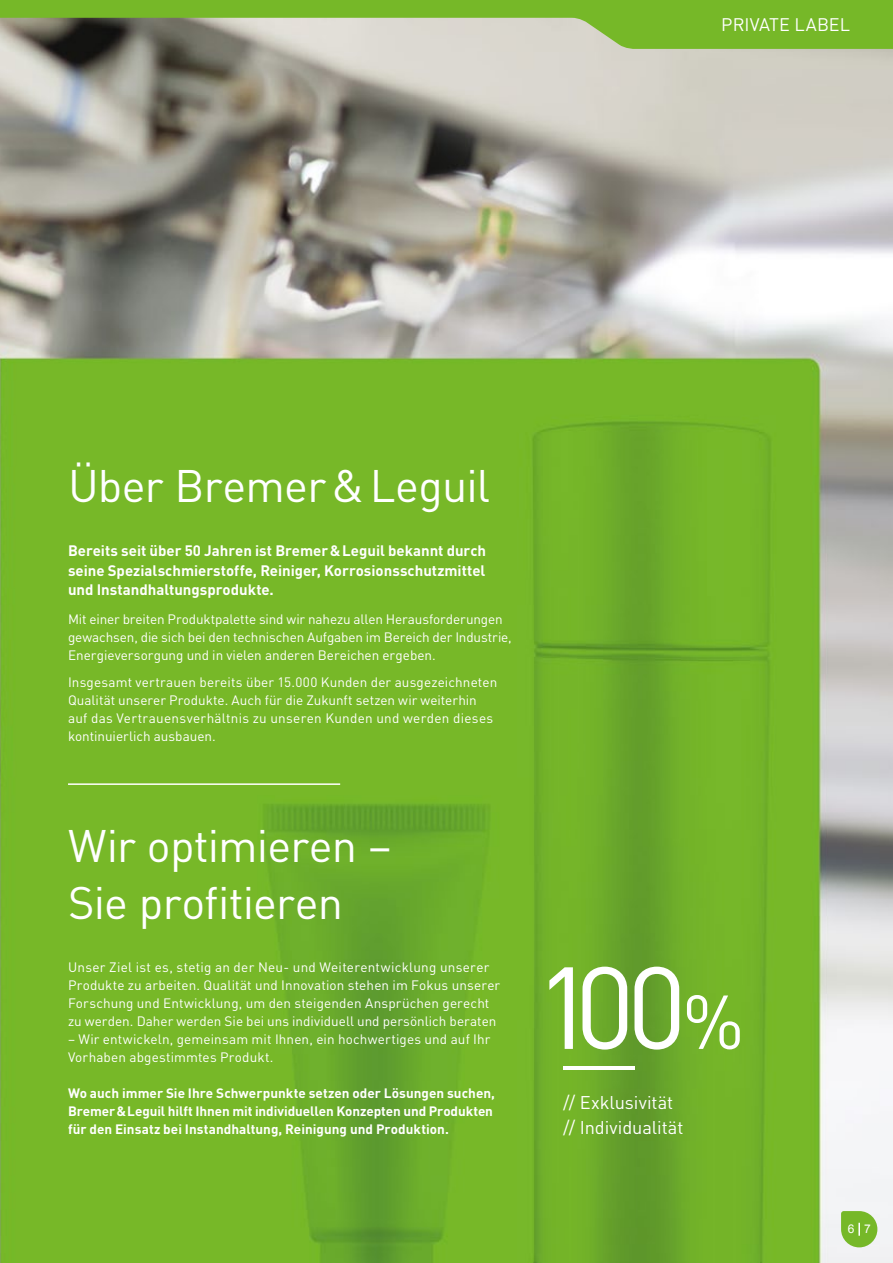
<style>
.page{position:relative;width:893px;height:1263px;background:#fff}
.page>*{position:absolute;margin:0;border:0;box-sizing:border-box;transform-origin:0 0}
.t1{font:114.6px "DINOT";color:#fff}
.t2{font:45px/57px "DINOT";letter-spacing:-.02em;color:#fff}
.t3{font:18.15px/24.3px "DINOT";color:#fff}
.t4{font:18px "DINOT";color:#fff}
.t5{font:700 15px/19.5px "DINOT";color:#fff;text-align:justify}
.t6{font:13.5px/18px "DINOT";letter-spacing:.01em;color:#fff}
.t7{font:700 13.5px/18px "DINOT";color:#fff}
.t8{font:12px "Arial";color:#fff}
.s1{font-size:75px}
</style>
<div class="page">
<img style="left:0;top:49px;width:893px;height:1214px">
<svg style="left:841px;top:1211px;width:36px;height:36px"></svg>
<svg style="left:0;top:360px;width:1px;height:903px"></svg>
<svg style="left:0;top:0;width:893px;height:49px"></svg>
<hr style="left:68px;top:783px;width:272px;height:2px;background:#fff">
<hr style="left:563px;top:1066px;width:72px;height:4px;background:#fff">
<h3 class="t4" style="left:721px;top:13px;width:130px">PRIVATE LABEL</h3>
<h2 class="t2" style="left:68px;top:457px;width:424px">Über Bremer&amp;Leguil</h2>
<p class="t5" style="left:68px;top:541px;width:420px">Bereits seit über 50 Jahren ist Bremer&amp;Leguil bekannt durch seine Spezialschmierstoffe, Reiniger, Korrosionsschutzmittel und Instandhaltungsprodukte.</p>
<p class="t6" style="left:68px;top:610px;width:445px">Mit einer breiten Produktpalette sind wir nahezu allen Herausforderungen gewachsen, die sich bei den technischen Aufgaben im Bereich der Industrie,<br>Energieversorgung und in vielen anderen Bereichen ergeben.</p>
<p class="t6" style="left:68px;top:673px;width:431px">Insgesamt vertrauen bereits über 15.000 Kunden der ausgezeichneten Qualität unserer Produkte. Auch für die Zukunft setzen wir weiterhin auf das Vertrauensverhältnis zu unseren Kunden und werden dieses kontinuierlich ausbauen.</p>
<h2 class="t2" style="left:68px;top:816px;width:325px">Wir optimieren –<br>Sie profitieren</h2>
<p class="t6" style="left:68px;top:957px;width:434px">Unser Ziel ist es, stetig an der Neu- und Weiterentwicklung unserer Produkte zu arbeiten. Qualität und Innovation stehen im Fokus unserer Forschung und Entwicklung, um den steigenden Ansprüchen gerecht zu werden. Daher werden Sie bei uns individuell und persönlich beraten</p>
<p class="t6" style="left:68px;top:1029px;width:424px">– Wir entwickeln, gemeinsam mit Ihnen, ein hochwertiges und auf Ihr<br>Vorhaben abgestimmtes Produkt.</p>
<p class="t7" style="left:68px;top:1083px;width:428px">Wo auch immer Sie Ihre Schwerpunkte setzen oder Lösungen suchen,<br>Bremer&amp;Leguil hilft Ihnen mit individuellen Konzepten und Produkten für den Einsatz bei Instandhaltung, Reinigung und Produktion.</p>
<h1 class="t1" style="left:535px;top:936px;width:211px">100<span class="s1">%</span></h1>
<h3 class="t3" style="left:563px;top:1090px;width:122px">// Exklusivität // Individualität</h3>
<p class="t8" style="left:848px;top:1221px;width:25px">6 7</p>
</div>
